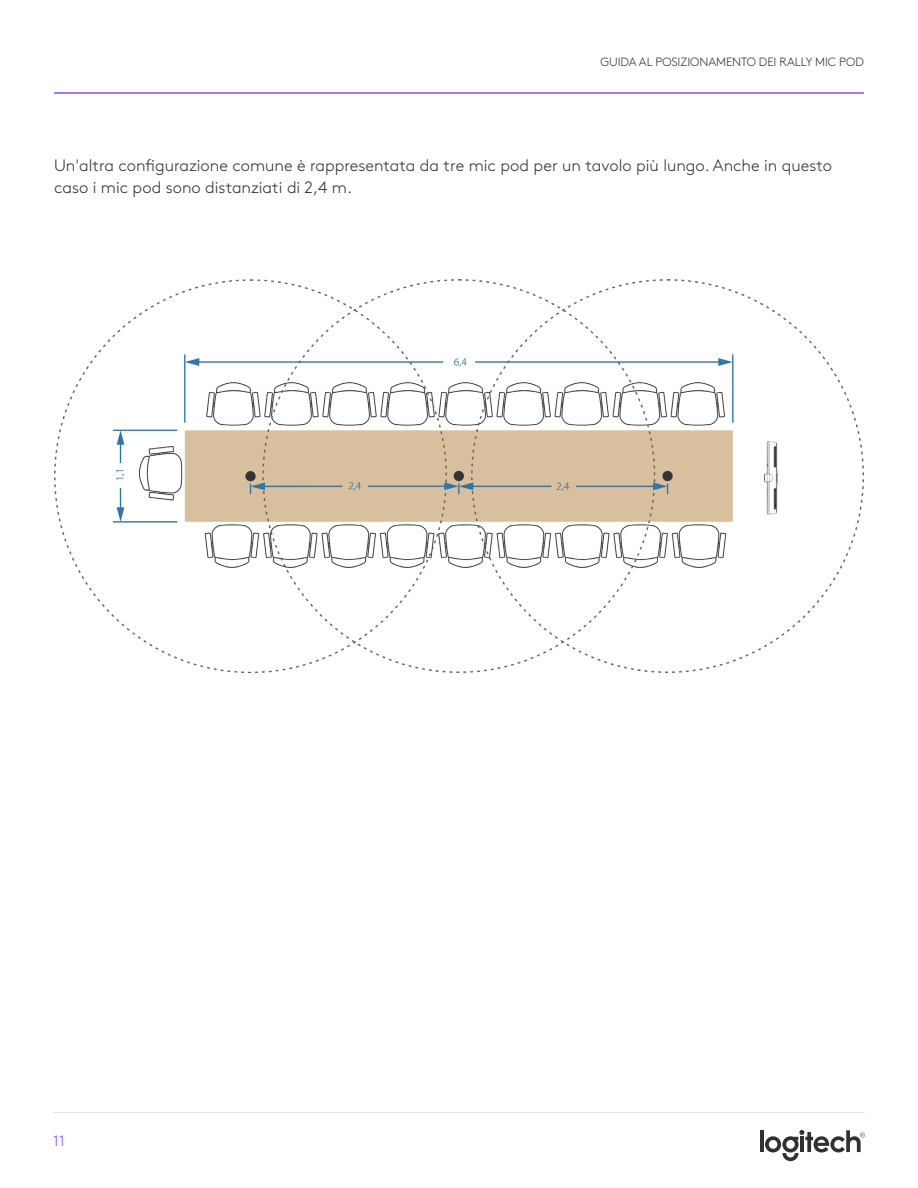
<style>
.page{position:relative;width:918px;height:1188px;background:#fff}
.page>*{position:absolute;margin:0;border:0;box-sizing:border-box;transform-origin:0 0}
.Body{font:300 16.5px/22.5px "Brown Pro";color:#2f3132}
.t1{font:300 15px "Brown Pro";color:#814efa}
.t2{font:300 12px "Brown Pro";letter-spacing:-.005em;color:#2f3132}
</style>
<div class="page">
<hr style="left:760px;top:1130px;width:4px;height:22px;background:#2f3132">
<svg style="left:765px;top:1130px;width:100px;height:31px"></svg>
<hr style="left:800px;top:1137px;width:4px;height:15px;background:#2f3132">
<hr style="left:53px;top:1112px;width:812px;height:1px;background:#e1e2e3">
<img style="left:54px;top:279px;width:810px;height:393px">
<hr style="left:54px;top:92px;width:810px;height:2px;background:#814efa">
<h6 class="t2" style="left:601px;top:53px;width:265px">GUIDA AL POSIZIONAMENTO DEI RALLY MIC POD</h6>
<p class="Body" style="left:54px;top:153px;width:779px">Un'altra configurazione comune è rappresentata da tre mic pod per un tavolo più lungo. Anche in questo caso i mic pod sono distanziati di 2,4 m.</p>
<p class="t1" style="left:53px;top:1130px;width:13px">11</p>
</div>
